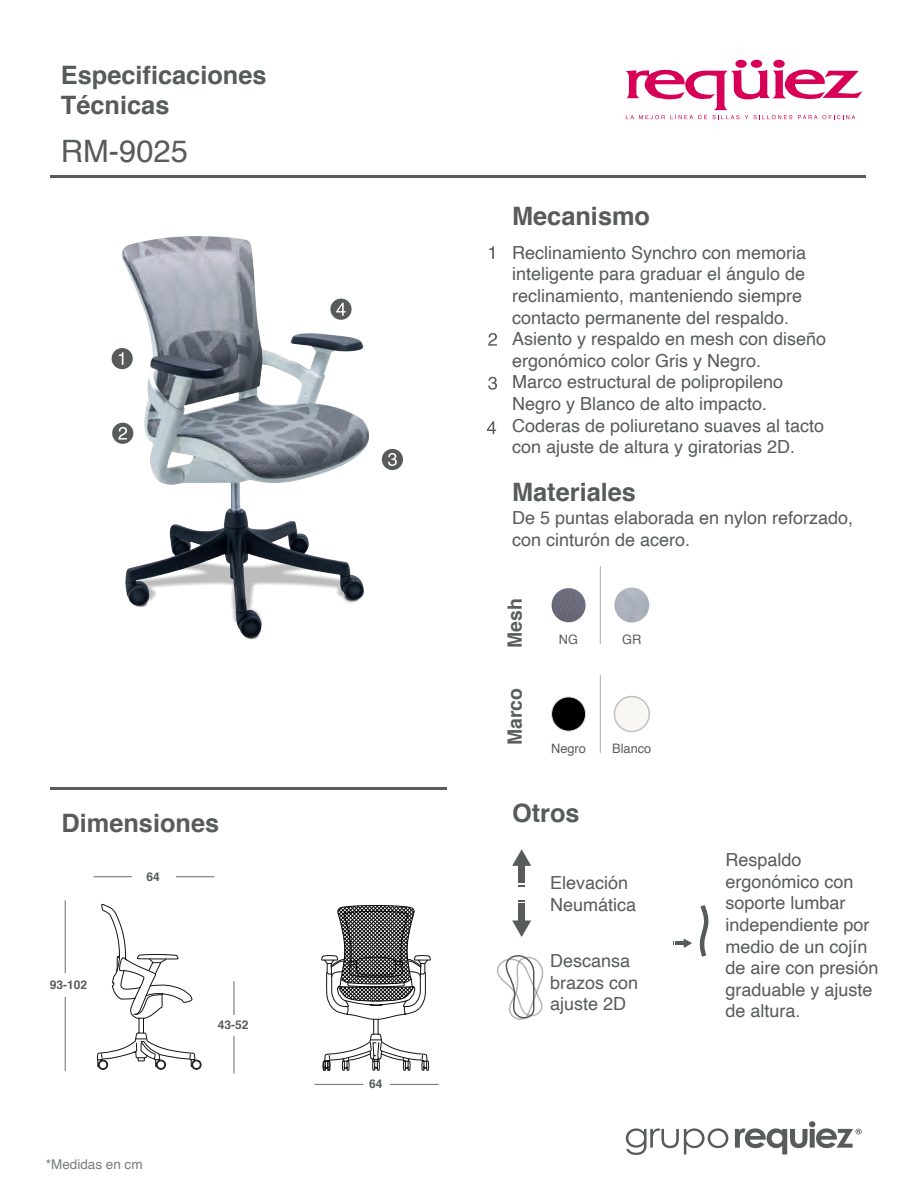
<style>
.page{position:relative;width:918px;height:1188px;background:#fff}
.page>*{position:absolute;margin:0;border:0;box-sizing:border-box;transform-origin:0 0}
.t1{font:30.9px "Helvetica";color:#585b5b}
.t2{font:700 25.35px/30.5px "Helvetica";color:#585b5b}
.t3{font:700 19.65px "Helvetica";color:#5b5e5e}
.t4{font:18px/21.6px "Helvetica";color:#585b5b}
.t5{font:13.5px "Helvetica";color:#797c7d}
.t6{font:13.05px "Helvetica";color:#5b5e5e}
.t7{font:700 12px "Helvetica";color:#585b5b}
</style>
<div class="page">
<img style="left:122px;top:236px;width:246px;height:403px">
<div style="left:192px;top:1060px;width:9px;height:10px;border:1px solid #111416;border-radius:50%"></div>
<hr style="left:314px;top:1084px;width:49px;height:1px;background:#797c7d">
<hr style="left:50px;top:176px;width:815px;height:2px;background:#585b5b">
<hr style="left:50px;top:788px;width:396px;height:2px;background:#585b5b">
<svg style="left:489px;top:246px;width:5px;height:13px"></svg>
<div style="left:112px;top:348px;width:21px;height:21px;background:#585b5b;border-radius:50%"></div>
<svg style="left:119px;top:352px;width:4px;height:13px"></svg>
<svg style="left:488px;top:377px;width:9px;height:13px"></svg>
<div style="left:382px;top:449px;width:21px;height:21px;background:#585b5b;border-radius:50%"></div>
<svg style="left:388px;top:453px;width:9px;height:13px"></svg>
<svg style="left:488px;top:333px;width:9px;height:13px"></svg>
<div style="left:112px;top:423px;width:21px;height:21px;background:#585b5b;border-radius:50%"></div>
<svg style="left:118px;top:427px;width:9px;height:13px"></svg>
<hr style="left:233px;top:981px;width:2px;height:34px;background:#797c7d">
<hr style="left:65px;top:900px;width:1px;height:73px;background:#797c7d">
<hr style="left:65px;top:997px;width:1px;height:74px;background:#797c7d">
<hr style="left:233px;top:1036px;width:2px;height:38px;background:#797c7d">
<hr style="left:390px;top:1084px;width:49px;height:1px;background:#797c7d">
<hr style="left:94px;top:876px;width:38px;height:1px;background:#797c7d">
<hr style="left:176px;top:876px;width:38px;height:1px;background:#797c7d">
<svg style="left:512px;top:849px;width:19px;height:17px"></svg>
<svg style="left:512px;top:921px;width:19px;height:16px"></svg>
<div style="left:519px;top:903px;width:6px;height:18px;background:#585b5b"></div>
<svg style="left:519px;top:900px;width:6px;height:2px"></svg>
<div style="left:519px;top:866px;width:6px;height:17px;background:#585b5b"></div>
<svg style="left:519px;top:885px;width:6px;height:2px"></svg>
<div style="left:735px;top:60px;width:12px;height:8px;background:#d80056;border-radius:50%"></div>
<div style="left:751px;top:60px;width:11px;height:8px;background:#d80056;border-radius:50%"></div>
<div style="left:773px;top:60px;width:12px;height:8px;background:#d80056;border-radius:50%"></div>
<svg style="left:625px;top:69px;width:237px;height:50px"></svg>
<svg style="left:626px;top:1128px;width:102px;height:27px"></svg>
<svg style="left:735px;top:1121px;width:127px;height:33px"></svg>
<svg style="left:487px;top:421px;width:9px;height:13px"></svg>
<div style="left:330px;top:299px;width:22px;height:21px;background:#585b5b;border-radius:50%"></div>
<svg style="left:336px;top:303px;width:10px;height:13px"></svg>
<svg style="left:497px;top:955px;width:46px;height:65px"></svg>
<svg style="left:673px;top:905px;width:36px;height:52px"></svg>
<div style="left:192px;top:1061px;width:9px;height:8px;border:1px solid #111416;border-radius:50%"></div>
<svg style="left:97px;top:903px;width:98px;height:167px"></svg>
<svg style="left:321px;top:905px;width:110px;height:166px"></svg>
<img style="left:552px;top:588px;width:34px;height:34px;border-radius:17px">
<div style="left:614px;top:696px;width:36px;height:36px;background:#f8f7f3;border:2px solid #bfc1c1;border-radius:50%"></div>
<hr style="left:600px;top:566px;width:1px;height:78px;background:#a7aaaa">
<div style="left:552px;top:697px;width:34px;height:34px;background:#000001;border-radius:50%"></div>
<div style="left:551px;top:697px;width:35px;height:34px;border:1px solid #dadbda;border-radius:50%"></div>
<hr style="left:600px;top:675px;width:1px;height:78px;background:#a7aaaa">
<img style="left:614px;top:588px;width:35px;height:35px;border-radius:17px">
<h2 class="t2" style="left:61px;top:60px;width:207px">Especificaciones<br>Técnicas</h2>
<h1 class="t1" style="left:61px;top:127px;width:128px">RM-9025</h1>
<h2 class="t2" style="left:61px;top:808px;width:159px">Dimensiones</h2>
<p class="t7" style="left:50px;top:975px;width:39px">93-102</p>
<p class="t7" style="left:147px;top:867px;width:15px">64</p>
<p class="t5" style="left:46px;top:1154px;width:98px">*Medidas en cm</p>
<p class="t7" style="left:218px;top:1015px;width:32px">43-52</p>
<p class="t7" style="left:369px;top:1075px;width:15px">64</p>
<h2 class="t2" style="left:512px;top:201px;width:140px">Mecanismo</h2>
<p class="t4" style="left:512px;top:242px;width:316px">Reclinamiento Synchro con memoria inteligente para graduar el ángulo de reclinamiento, manteniendo siempre contacto permanente del respaldo.<br>Asiento y respaldo en mesh con diseño ergonómico color Gris y Negro.<br>Marco estructural de polipropileno Negro y Blanco de alto impacto.<br>Coderas de poliuretano suaves al tacto con ajuste de altura y giratorias 2D.</p>
<h2 class="t2" style="left:512px;top:477px;width:125px">Materiales</h2>
<p class="t4" style="left:512px;top:508px;width:343px">De 5 puntas elaborada en nylon reforzado, con cinturón de acero.</p>
<p class="t3" style="left:499px;top:648px;width:51px;rotate:-90deg">Mesh</p>
<p class="t3" style="left:499px;top:745px;width:59px;rotate:-90deg">Marco</p>
<p class="t6" style="left:559px;top:629px;width:21px">NG</p>
<p class="t6" style="left:622px;top:629px;width:21px">GR</p>
<p class="t6" style="left:551px;top:738px;width:36px">Negro</p>
<p class="t6" style="left:612px;top:738px;width:41px">Blanco</p>
<h2 class="t2" style="left:512px;top:798px;width:69px">Otros</h2>
<p class="t4" style="left:550px;top:872px;width:88px">Elevación<br>Neumática</p>
<p class="t4" style="left:550px;top:950px;width:90px">Descansa brazos con ajuste 2D</p>
<p class="t4" style="left:726px;top:850px;width:155px">Respaldo ergonómico con soporte lumbar independiente por medio de un cojín de aire con presión graduable y ajuste de altura.</p>
</div>
